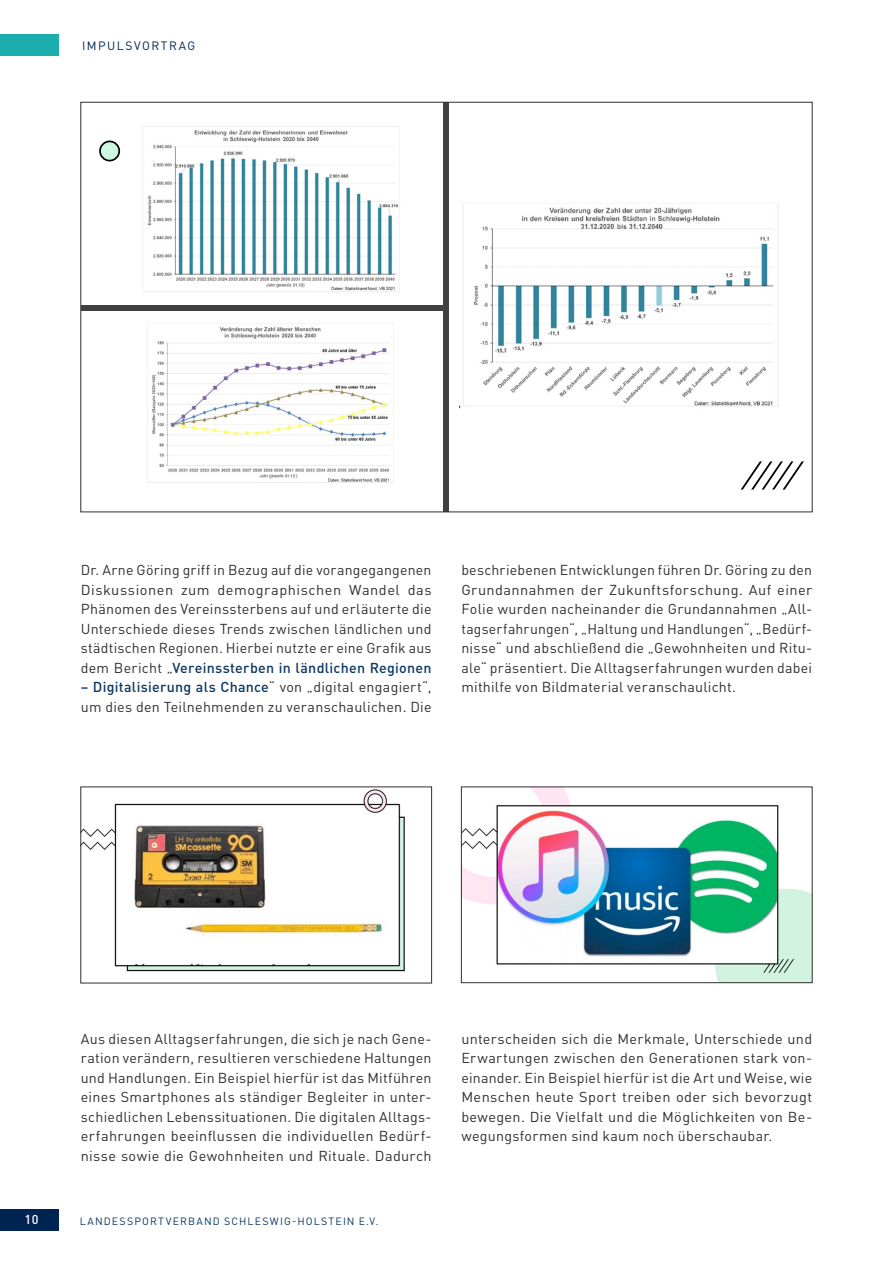
<style>
.page{position:relative;width:893px;height:1263px;background:#fff}
.page>*{position:absolute;margin:0;border:0;box-sizing:border-box;transform-origin:0 0}
.Fließtext{font:14.25px/19.5px "DINOT";letter-spacing:.02em;color:#312f30;text-align:justify}
.t1{font:500 12.75px "DINOT";color:#fff}
.t2{font:12px "DINOT";letter-spacing:.13em;color:#002451}
.t3{font:10.5px "DINOT";letter-spacing:.115em;color:#0c3761}
.s1{font-weight:500;color:#0c3761}
</style>
<div class="page">
<div style="left:0;top:1209px;width:59px;height:21px;background:#002451"></div>
<div style="left:0;top:34px;width:59px;height:22px;background:#1cadae"></div>
<svg style="left:741px;top:461px;width:63px;height:29px"></svg>
<div style="left:100px;top:141px;width:19px;height:20px;background:#cff7e1;border-radius:50%"></div>
<div style="left:99px;top:141px;width:21px;height:20px;border:2px solid #000;border-radius:50%"></div>
<img style="left:143px;top:126px;width:256px;height:166px">
<img style="left:147px;top:323px;width:247px;height:160px">
<div style="left:444px;top:102px;width:5px;height:410px;background:#404040"></div>
<div style="left:81px;top:305px;width:367px;height:6px;background:#404040"></div>
<img style="left:459px;top:203px;width:320px;height:206px">
<img style="left:463px;top:789px;width:347px;height:192px">
<div style="left:461px;top:787px;width:351px;height:196px;border:1px solid #312f30"></div>
<img style="left:83px;top:789px;width:322px;height:183px">
<p class="t2" style="left:82px;top:37px;width:115px">IMPULSVORTRAG</p>
<p class="Fließtext" style="left:81px;top:560px;width:352px">Dr. Arne Göring griff in Bezug auf die vorangegangenen Diskussionen zum demographischen Wandel das Phänomen des Vereinssterbens auf und erläuterte die Unterschiede dieses Trends zwischen ländlichen und städtischen Regionen. Hierbei nutzte er eine Grafik aus dem Bericht „<span class="s1">Vereinssterben in ländlichen Regionen</span></p>
<p class="Fließtext" style="left:81px;top:677px;width:352px"><span class="s1">– Digitalisierung als Chance</span>“ von „digital engagiert“, um dies den Teilnehmenden zu veranschaulichen. Die</p>
<p class="Fließtext" style="left:461px;top:560px;width:352px">beschriebenen Entwicklungen führen Dr. Göring zu den Grundannahmen der Zukunftsforschung. Auf einer Folie wurden nacheinander die Grundannahmen „All&shy;tagserfahrungen“, „Haltung und Handlungen“, „Bedürf&shy;nisse“ und abschließend die „Gewohnheiten und Ritu&shy;ale“ präsentiert. Die Alltagserfahrungen wurden dabei mithilfe von Bildmaterial veranschaulicht.</p>
<p class="Fließtext" style="left:81px;top:1028px;width:352px">Aus diesen Alltagserfahrungen, die sich je nach Gene&shy;ration verändern, resultieren verschiedene Haltungen und Handlungen. Ein Beispiel hierfür ist das Mitführen eines Smartphones als ständiger Begleiter in unter&shy;schiedlichen Lebenssituationen. Die digitalen Alltags&shy;erfahrungen beeinflussen die individuellen Bedürf&shy;nisse sowie die Gewohnheiten und Rituale. Dadurch</p>
<p class="Fließtext" style="left:461px;top:1028px;width:352px">unterscheiden sich die Merkmale, Unterschiede und Erwartungen zwischen den Generationen stark von&shy;einander. Ein Beispiel hierfür ist die Art und Weise, wie Menschen heute Sport treiben oder sich bevorzugt bewegen. Die Vielfalt und die Möglichkeiten von Be&shy;wegungsformen sind kaum noch überschaubar.</p>
<p class="t1" style="left:25px;top:1211px;width:15px">10</p>
<p class="t3" style="left:80px;top:1214px;width:300px">LANDESSPORTVERBAND SCHLESWIG-HOLSTEIN E.V.</p>
</div>
